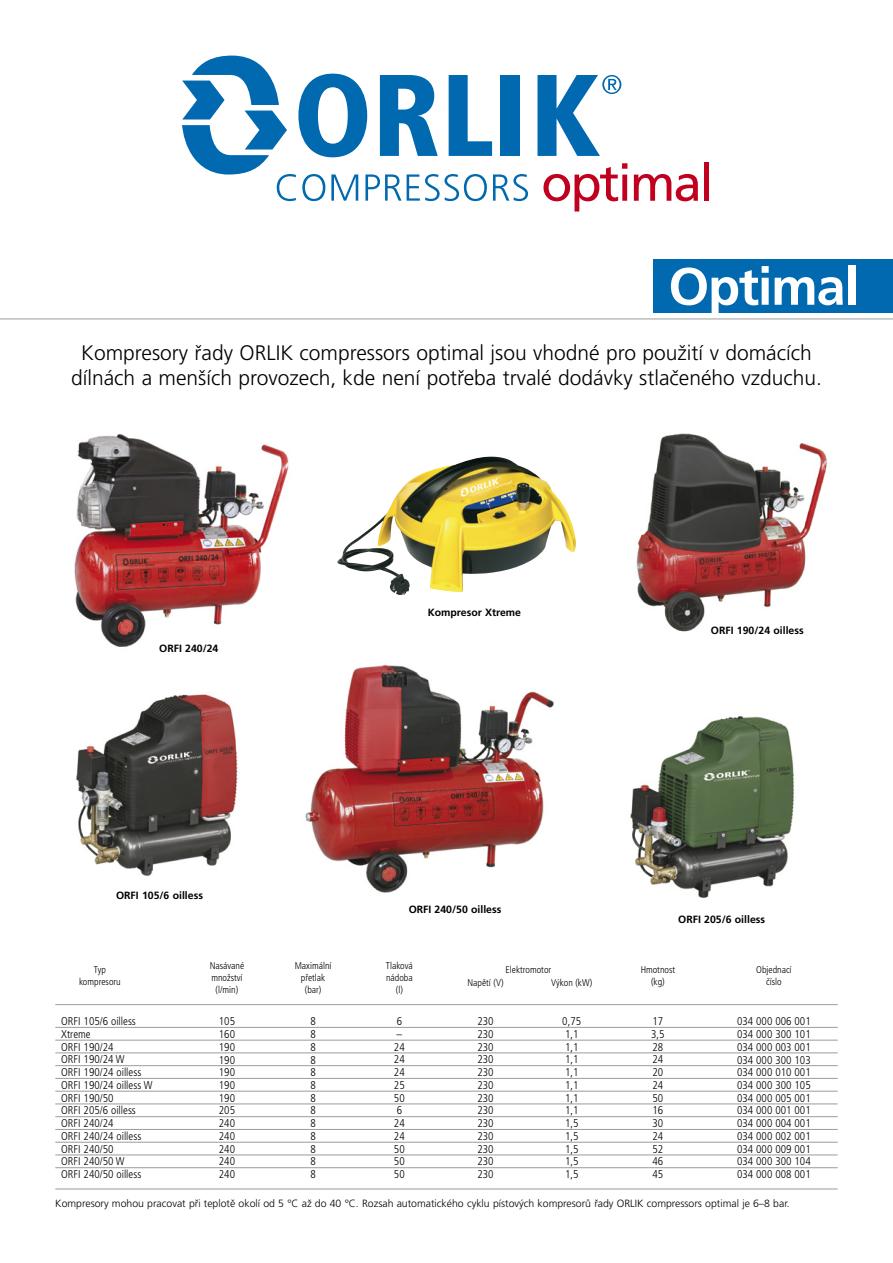
<style>
.page{position:relative;width:893px;height:1263px;background:#fff}
.page>*{position:absolute;margin:0;border:0;box-sizing:border-box;transform-origin:0 0}
.t1{font:700 52.5px "Frutiger CE";color:#fff}
.t2{font:300 21px/25.3px "Frutiger CE";color:#000;text-align:center}
.t3{font:300 condensed 11.25px/12.8px "Frutiger CE";color:#000;text-align:justify}
.t4{font:300 10.5px "Frutiger CE";color:#000}
.t5{font:700 10.5px "Frutiger CE";color:#000}
.t6{font:300 condensed 9.75px/11.7px "Frutiger CE";color:#000;text-align:center}
</style>
<div class="page">
<img style="left:630px;top:716px;width:164px;height:182px">
<img style="left:636px;top:433px;width:191px;height:199px">
<img style="left:337px;top:457px;width:238px;height:138px">
<img style="left:305px;top:665px;width:249px;height:228px">
<img style="left:76px;top:694px;width:162px;height:182px">
<img style="left:74px;top:433px;width:215px;height:214px">
<hr style="left:0;top:319px;width:893px;height:1px;background:#9b9c9d">
<div style="left:654px;top:259px;width:239px;height:54px;background:#0069af"></div>
<svg style="left:543px;top:163px;width:84px;height:48px"></svg>
<svg style="left:634px;top:174px;width:64px;height:27px"></svg>
<hr style="left:705px;top:162px;width:4px;height:39px;background:#c1001f">
<svg style="left:537px;top:75px;width:84px;height:81px"></svg>
<svg style="left:182px;top:56px;width:346px;height:145px"></svg>
<hr style="left:55px;top:1004px;width:783px;height:1px;background:#9b9c9d">
<hr style="left:55px;top:1027px;width:783px;height:1px;background:#9b9c9d">
<hr style="left:55px;top:1040px;width:783px;height:1px;background:#9b9c9d">
<hr style="left:55px;top:1053px;width:783px;height:1px;background:#9b9c9d">
<hr style="left:55px;top:1065px;width:783px;height:1px;background:#9b9c9d">
<hr style="left:55px;top:1078px;width:783px;height:1px;background:#9b9c9d">
<hr style="left:55px;top:1091px;width:783px;height:1px;background:#9b9c9d">
<hr style="left:55px;top:1104px;width:783px;height:1px;background:#9b9c9d">
<hr style="left:55px;top:1116px;width:783px;height:1px;background:#9b9c9d">
<hr style="left:55px;top:1129px;width:783px;height:1px;background:#9b9c9d">
<hr style="left:55px;top:1142px;width:783px;height:1px;background:#9b9c9d">
<hr style="left:55px;top:1155px;width:783px;height:1px;background:#9b9c9d">
<hr style="left:55px;top:1167px;width:783px;height:1px;background:#9b9c9d">
<hr style="left:55px;top:1188px;width:783px;height:1px;background:#9b9c9d">
<h1 class="t1" style="left:668px;top:257px;width:192px">Optimal</h1>
<h2 class="t2" style="left:71px;top:340px;width:752px">Kompresory řady ORLIK compressors optimal jsou vhodné pro použití v domácích dílnách a menších provozech, kde není potřeba trvalé dodávky stlačeného vzduchu.</h2>
<p class="t5" style="left:159px;top:642px;width:61px">ORFI 240/24</p>
<p class="t5" style="left:428px;top:606px;width:95px">Kompresor Xtreme</p>
<p class="t5" style="left:711px;top:624px;width:94px">ORFI 190/24 oilless</p>
<p class="t5" style="left:116px;top:889px;width:88px">ORFI 105/6 oilless</p>
<p class="t5" style="left:409px;top:903px;width:94px">ORFI 240/50 oilless</p>
<p class="t5" style="left:678px;top:913px;width:88px">ORFI 205/6 oilless</p>
<p class="t6" style="left:79px;top:964px;width:43px">Typ kompresoru</p>
<p class="t6" style="left:210px;top:960px;width:36px">Nasávané množství (l/min)</p>
<p class="t6" style="left:295px;top:960px;width:38px">Maximální přetlak (bar)</p>
<p class="t6" style="left:386px;top:960px;width:28px">Tlaková nádoba (l)</p>
<p class="t6" style="left:505px;top:964px;width:47px">Elektromotor</p>
<p class="t6" style="left:467px;top:977px;width:38px">Napětí (V)</p>
<p class="t6" style="left:551px;top:977px;width:42px">Výkon (kW)</p>
<p class="t6" style="left:641px;top:964px;width:36px">Hmotnost (kg)</p>
<p class="t6" style="left:756px;top:964px;width:37px">Objednací číslo</p>
<p class="t3" style="left:61px;top:1015px;width:93px;text-align:left">ORFI 105/6 oilless<br>Xtreme<br>ORFI 190/24<br>ORFI 190/24 W<br>ORFI 190/24 oilless<br>ORFI 190/24 oilless W<br>ORFI 190/50<br>ORFI 205/6 oilless<br>ORFI 240/24<br>ORFI 240/24 oilless<br>ORFI 240/50<br>ORFI 240/50 W<br>ORFI 240/50 oilless</p>
<p class="t3" style="left:219px;top:1015px;width:18px">105<br>160<br>190<br>190<br>190<br>190<br>190<br>205<br>240<br>240<br>240<br>240<br>240</p>
<p class="t3" style="left:310px;top:1015px;width:7px">8<br>8<br>8<br>8<br>8<br>8<br>8<br>8<br>8<br>8<br>8<br>8<br>8</p>
<p class="t3" style="left:394px;top:1015px;width:12px;text-align:left">6 –<br>24<br>24<br>24<br>25<br>50<br>6<br>24<br>24<br>50<br>50<br>50</p>
<p class="t3" style="left:477px;top:1015px;width:18px">230<br>230<br>230<br>230<br>230<br>230<br>230<br>230<br>230<br>230<br>230<br>230<br>230</p>
<p class="t3" style="left:562px;top:1015px;width:20px;text-align:left">0,75<br>1,1<br>1,1<br>1,1<br>1,1<br>1,1<br>1,1<br>1,1<br>1,5<br>1,5<br>1,5<br>1,5<br>1,5</p>
<p class="t3" style="left:651px;top:1015px;width:15px">17<br>3,5<br>28<br>24<br>20<br>24<br>50<br>16<br>30<br>24<br>52<br>46<br>45</p>
<p class="t3" style="left:737px;top:1015px;width:75px">034 000 006 001<br>034 000 300 101<br>034 000 003 001<br>034 000 300 103<br>034 000 010 001<br>034 000 300 105<br>034 000 005 001<br>034 000 001 001<br>034 000 004 001<br>034 000 002 001<br>034 000 009 001<br>034 000 300 104<br>034 000 008 001</p>
<p class="t4" style="left:55px;top:1197px;width:736px">Kompresory mohou pracovat při teplotě okolí od 5 °C až do 40 °C. Rozsah automatického cyklu pístových kompresorů řady ORLIK compressors optimal je 6–8 bar.</p>
</div>
